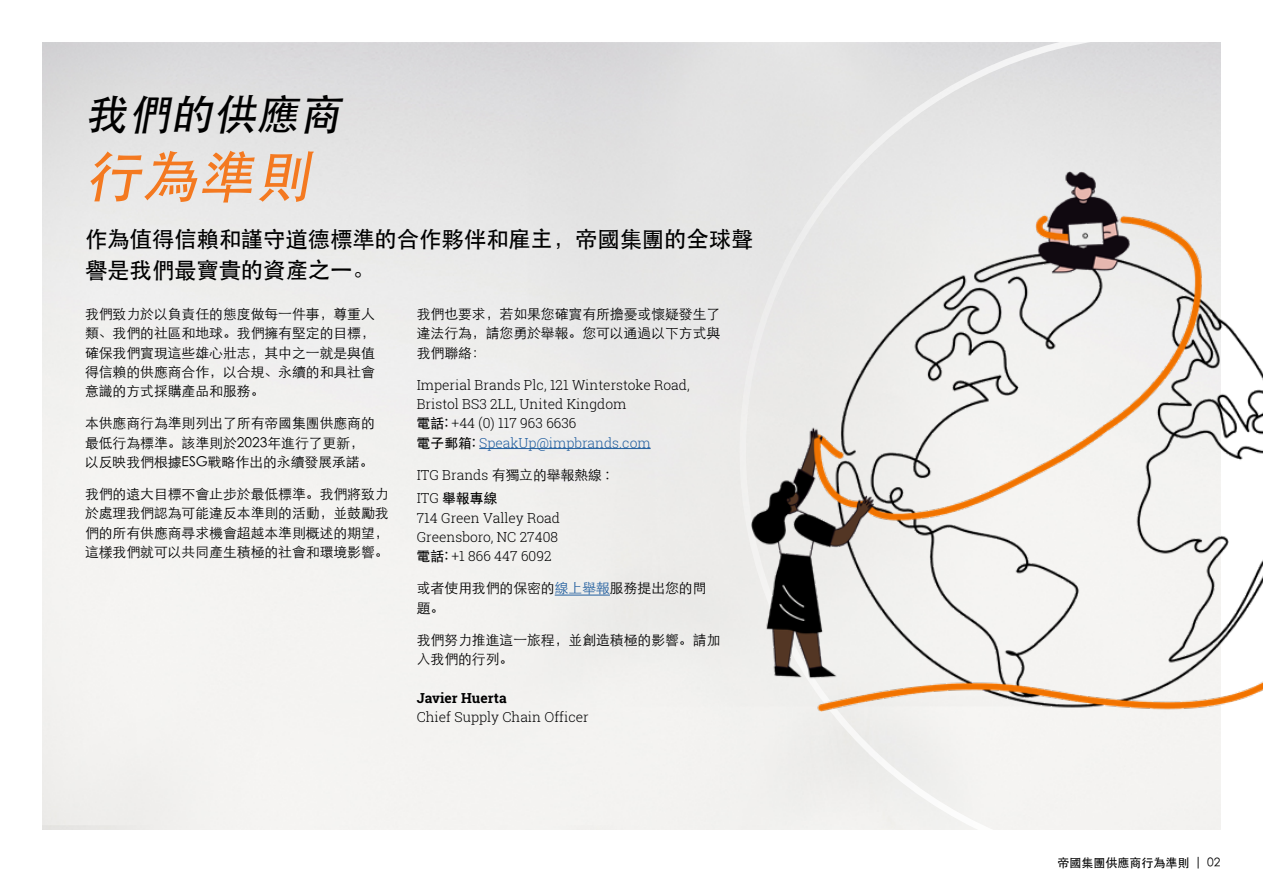
<style>
.page{position:relative;width:1263px;height:893px;background:#fff}
.page>*{position:absolute;margin:0;border:0;box-sizing:border-box;transform-origin:0 0}
.t1{font:italic 500 55.5px "ST Heiti SC";color:#f47920}
.t2{font:italic 500 42px "ST Heiti SC";color:#000}
.t3{font:500 22.5px/31.5px "ST Heiti SC";letter-spacing:-.01em;color:#000}
.t4{font:300 13.8px/19.4px "ST Heiti SC";color:#000;text-align:justify}
.t5{font:300 13.8px/19.4px "Roboto Slab";color:#000}
.t6{font:700 13.8px "Roboto Slab";color:#000}
.t7{font:500 13.8px "ST Heiti SC";color:#000}
.t8{font:500 12px "ST Heiti SC";color:#000}
.s1{font-family:"ST Heiti SC";font-weight:500}
.s2{color:#215e9e}
.s3{font-family:"ST Heiti SC"}
.s4{font-family:"Roboto Slab";font-weight:300}
.s5{font-weight:300}
</style>
<div class="page">
<hr style="left:479px;top:448px;width:172px;height:1px;background:#215e9e">
<hr style="left:555px;top:595px;width:55px;height:1px;background:#215e9e">
<svg style="left:739px;top:42px;width:482px;height:788px"></svg>
<img style="left:752px;top:172px;width:511px;height:540px">
<h2 class="t2" style="left:85px;top:91px;width:265px">我們的供應商</h2>
<h1 class="t1" style="left:85px;top:145px;width:237px">行為準則</h1>
<h3 class="t3" style="left:85px;top:222px;width:670px">作為值得信賴和謹守道德標準的合作夥伴和雇主，帝國集團的全球聲譽是我們最寶貴的資產之一。</h3>
<p class="t4" style="left:85px;top:303px;width:291px">我們致力於以負責任的態度做每一件事，尊重人類、我們的社區和地球。我們擁有堅定的目標，確保我們實現這些雄心壯志，其中之一就是與值得信賴的供應商合作，以合規、永續的和具社會意識的方式採購產品和服務。</p>
<p class="t4" style="left:85px;top:412px;width:291px;text-align:left">本供應商行為準則列出了所有帝國集團供應商的最低行為標準。該準則於2023年進行了更新，以反映我們根據ESG戰略作出的永續發展承諾。</p>
<p class="t4" style="left:85px;top:483px;width:305px">我們的遠大目標不會止步於最低標準。我們將致力於處理我們認為可能違反本準則的活動，並鼓勵我們的所有供應商尋求機會超越本準則概述的期望，這樣我們就可以共同產生積極的社會和環境影響。</p>
<p class="t4" style="left:417px;top:303px;width:305px">我們也要求，若如果您確實有所擔憂或懷疑發生了違法行為，請您勇於舉報。您可以通過以下方式與我們聯絡：</p>
<p class="t5" style="left:417px;top:375px;width:274px">Imperial Brands Plc, 121 Winterstoke Road,<br>Bristol BS3 2LL, United Kingdom<br><span class="s1">電話:</span> +44 (0) 117 963 6636<br><span class="s1">電子郵箱:</span> <span class="s2">SpeakUp@impbrands.com</span></p>
<p class="t5" style="left:417px;top:465px;width:194px">ITG Brands <span class="s3">有獨立的舉報熱線 :</span></p>
<p class="t7" style="left:417px;top:491px;width:82px"><span class="s4">ITG</span> 舉報專線</p>
<p class="t5" style="left:417px;top:507px;width:145px">714 Green Valley Road<br>Greensboro, NC 27408<span class="s1">電話:</span> +1 866 447 6092</p>
<p class="t4" style="left:417px;top:577px;width:291px">或者使用我們的保密的<span class="s2">線上舉報</span>服務提出您的問題。</p>
<p class="t4" style="left:417px;top:628px;width:305px">我們努力推進這一旅程，並創造積極的影響。請加入我們的行列。</p>
<p class="t6" style="left:417px;top:688px;width:91px">Javier Huerta</p>
<p class="t5" style="left:417px;top:707px;width:174px">Chief Supply Chain Officer</p>
<p class="t8" style="left:1057px;top:856px;width:165px">帝國集團供應商行為準則 <span class="s5">| 02</span></p>
</div>
